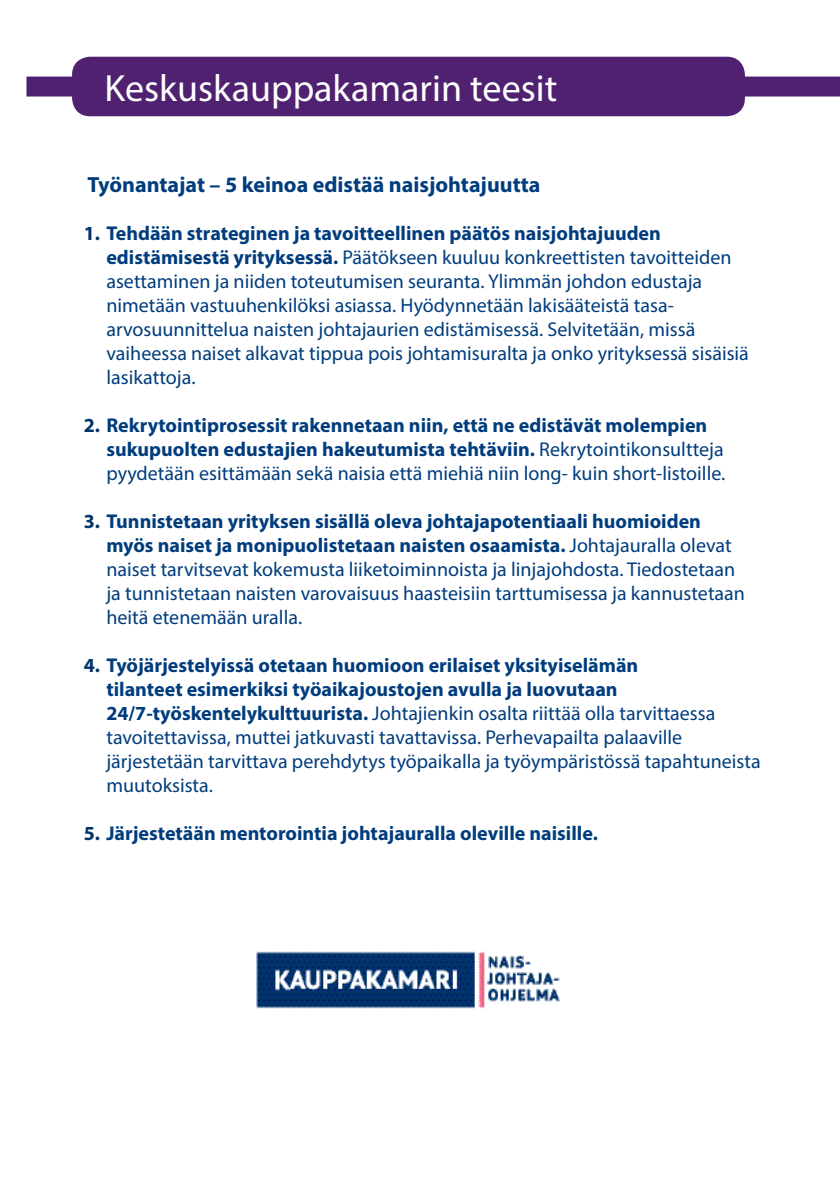
<style>
.page{position:relative;width:840px;height:1191px;background:#fff}
.page>*{position:absolute;margin:0;border:0;box-sizing:border-box;transform-origin:0 0}
.t1{font:38px "Myriad Pro";color:#fff}
.luetteloiden_otsikko{font:700 22px "Myriad Pro";color:#013d7d}
.t2{font:20px/24px "Myriad Pro";color:#013d7d}
.t3{font:700 20px/24px "Myriad Pro";color:#013d7d}
.s1{font-weight:700;color:#036}
.s2{font-weight:700}
.s3{color:#036}
.s4{font-weight:400}
</style>
<div class="page">
<div style="left:73px;top:58px;width:670px;height:57px;background:#4f2170;border-radius:17px"></div>
<div style="left:72px;top:57px;width:672px;height:59px;border:2px solid #4f2170;border-radius:17px"></div>
<div style="left:26px;top:77px;width:813px;height:19px;background:#4f2170"></div>
<div style="left:104px;top:65px;width:618px;height:44px;background:#4f2170"></div>
<img style="left:256px;top:951px;width:304px;height:58px">
<p class="t1" style="left:104px;top:65px;width:454px">Keskuskauppakamarin teesit</p>
<p class="luetteloiden_otsikko" style="left:87px;top:170px;width:454px">Työnantajat – 5 keinoa edistää naisjohtajuutta</p>
<p class="t2" style="left:106px;top:221px;width:643px;text-indent:-23px"><span class="s1">1.</span> <span class="s2">Tehdään strateginen ja tavoitteellinen päätös naisjohtajuuden edistämisestä yrityksessä.</span> Päätökseen kuuluu konkreettisten tavoitteiden asettaminen ja niiden toteutumisen seuranta. Ylimmän johdon edustaja nimetään vastuuhenkilöksi asiassa. Hyödynnetään lakisääteistä tasa&shy;arvosuunnittelua naisten johtajaurien edistämisessä. Selvitetään, missä vaiheessa naiset alkavat tippua pois johtamisuralta ja onko yrityksessä sisäisiä lasikattoja.</p>
<p class="t3" style="left:106px;top:413px;width:620px;text-indent:-23px"><span class="s3">2.</span> Rekrytointiprosessit rakennetaan niin, että ne edistävät molempien sukupuolten edustajien hakeutumista tehtäviin. <span class="s4">Rekrytointikonsultteja pyydetään esittämään sekä naisia että miehiä niin long- kuin short-listoille.</span></p>
<p class="t2" style="left:106px;top:509px;width:639px;text-indent:-23px"><span class="s1">3.</span> <span class="s2">Tunnistetaan yrityksen sisällä oleva johtajapotentiaali huomioiden myös naiset ja monipuolistetaan naisten osaamista.</span> Johtajauralla olevat naiset tarvitsevat kokemusta liiketoiminnoista ja linjajohdosta. Tiedostetaan ja tunnistetaan naisten varovaisuus haasteisiin tarttumisessa ja kannustetaan heitä etenemään uralla.</p>
<p class="t2" style="left:106px;top:653px;width:655px;text-indent:-23px"><span class="s1">4.</span> <span class="s2">Työjärjestelyissä otetaan huomioon erilaiset yksityiselämän<br>tilanteet esimerkiksi työaikajoustojen avulla ja luovutaan 24/7-työskentelykulttuurista.</span> Johtajienkin osalta riittää olla tarvittaessa tavoitettavissa, muttei jatkuvasti tavattavissa. Perhevapailta palaaville järjestetään tarvittava perehdytys työpaikalla ja työympäristössä tapahtuneista muutoksista.</p>
<p class="t3" style="left:84px;top:821px;width:515px"><span class="s3">5.</span> Järjestetään mentorointia johtajauralla oleville naisille.</p>
</div>
